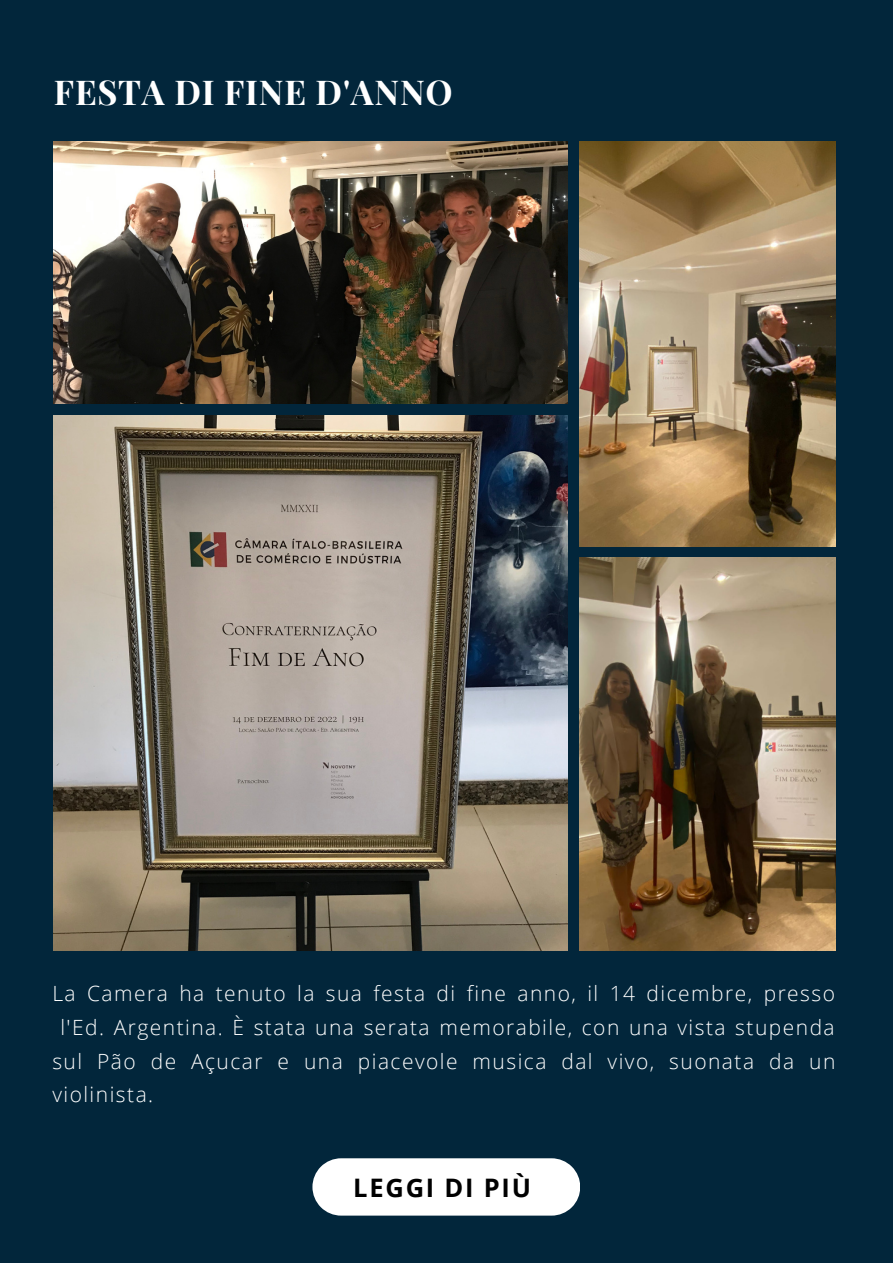
<style>
.page{position:relative;width:893px;height:1264px;background:#fff}
.page>*{position:absolute;margin:0;border:0;box-sizing:border-box;transform-origin:0 0}
.t1{font:700 34.35px "Playfair Display";letter-spacing:.02em;color:#fff}
.t2{font:700 25.5px "Open Sans";letter-spacing:.07em;color:#000}
.t3{font:300 21px "Open Sans";letter-spacing:.07em;color:#fff}
</style>
<div class="page">
<div style="left:0;top:0;width:892px;height:1262px;background:#02263b"></div>
<img style="left:54px;top:142px;width:514px;height:262px">
<img style="left:579px;top:142px;width:256px;height:404px">
<img style="left:54px;top:415px;width:514px;height:535px">
<img style="left:579px;top:558px;width:256px;height:392px">
<div style="left:312px;top:1158px;width:268px;height:57px;background:#fff"></div>
<h1 class="t1" style="left:54px;top:68px;width:400px">FESTA DI FINE D'ANNO</h1>
<p class="t3" style="left:52px;top:978px;width:784px">La Camera ha tenuto la sua festa di fine anno, il 14 dicembre, presso</p>
<p class="t3" style="left:60px;top:1012px;width:775px">l'Ed. Argentina. È stata una serata memorabile, con una vista stupenda</p>
<p class="t3" style="left:52px;top:1046px;width:784px">sul Pão de Açucar e una piacevole musica dal vivo, suonata da un</p>
<p class="t3" style="left:52px;top:1080px;width:102px">violinista.</p>
<p class="t2" style="left:353px;top:1169px;width:179px">LEGGI DI PIÙ</p>
</div>
